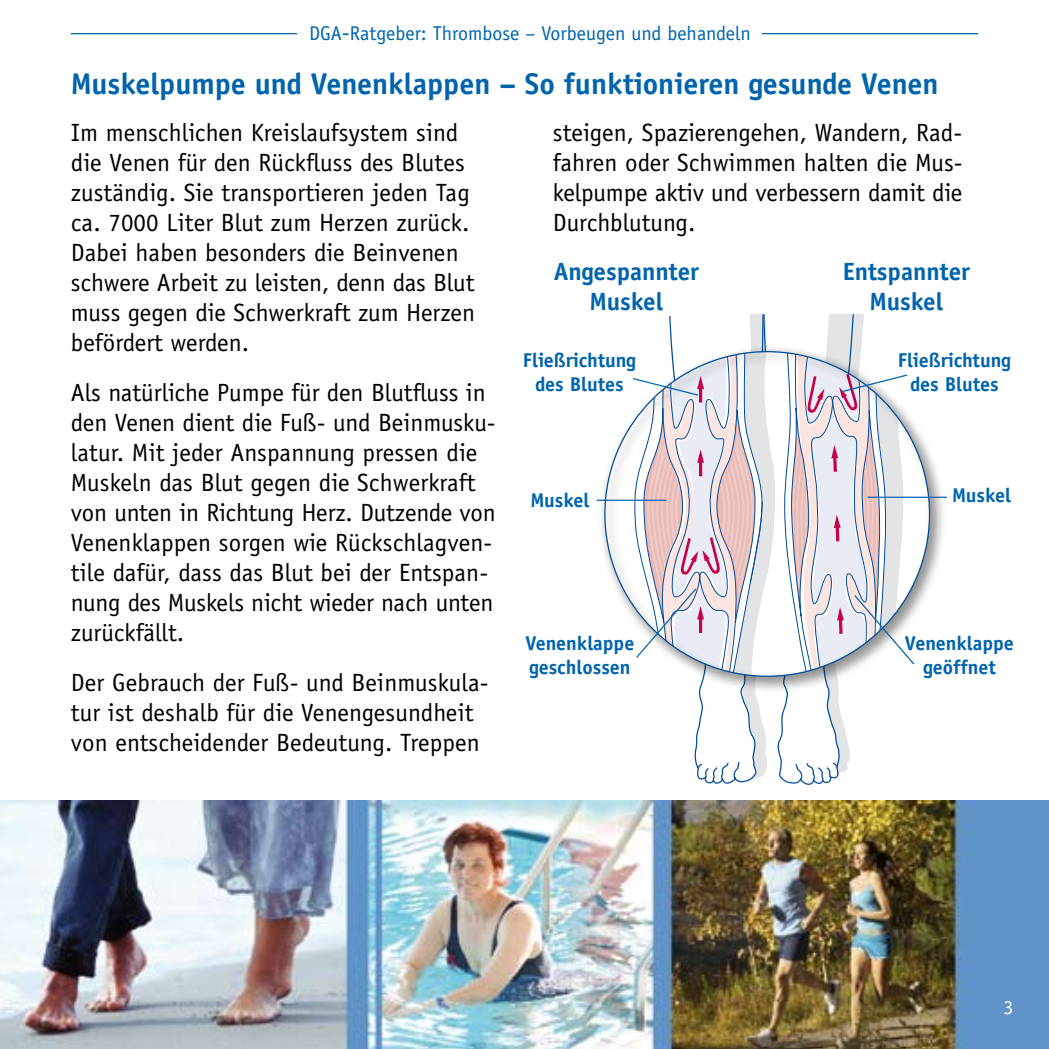
<style>
.page{position:relative;width:1049px;height:1049px;background:#fff}
.page>*{position:absolute;margin:0;border:0;box-sizing:border-box;transform-origin:0 0}
.t1{font:700 30px "Officina Sans LT";color:#0064ad}
.t2{font:25px/30px "Officina Sans LT";color:#000}
.t3{font:700 25px/30px "Officina Sans LT";color:#0064ad;text-align:center}
.t4{font:700 20px/24px "Officina Sans LT";color:#0064ad;text-align:center}
.t5{font:20px "Officina Sans LT";color:#0064ad}
.t6{font:20px "Officina Sans LT";color:#fff}
.s1{font-size:22.5px}
</style>
<div class="page">
<hr style="left:71px;top:33px;width:907px;height:1px;background:#0064ad">
<div style="left:297px;top:23px;width:464px;height:36px;background:#fff"></div>
<div style="left:600px;top:346px;width:344px;height:345px;background:#000;opacity:.45"></div>
<img style="left:0;top:801px;width:1049px;height:248px">
<hr style="left:597px;top:500px;width:69px;height:1px;background:#0064ad">
<hr style="left:867px;top:497px;width:80px;height:1px;background:#0064ad">
<svg style="left:632px;top:314px;width:285px;height:493px"></svg>
<p class="t5" style="left:309px;top:22px;width:443px">DGA<span class="s1">-</span>Ratgeber: Thrombose – Vorbeugen und behandeln</p>
<p class="t1" style="left:71px;top:66px;width:869px">Muskelpumpe und Venenklappen – So funktionieren gesunde Venen</p>
<p class="t2" style="left:71px;top:118px;width:406px">Im menschlichen Kreislaufsystem sind die Venen für den Rückfluss des Blutes zuständig. Sie transportieren jeden Tag ca. 7000 Liter Blut zum Herzen zurück.<br>Dabei haben besonders die Beinvenen schwere Arbeit zu leisten, denn das Blut muss gegen die Schwerkraft zum Herzen befördert werden.</p>
<p class="t2" style="left:71px;top:378px;width:426px">Als natürliche Pumpe für den Blutfluss in den Venen dient die Fuß- und Beinmusku&shy;latur. Mit jeder Anspannung pressen die Muskeln das Blut gegen die Schwerkraft von unten in Richtung Herz. Dutzende von Venenklappen sorgen wie Rückschlagven&shy;tile dafür, dass das Blut bei der Entspan&shy;nung des Muskels nicht wieder nach unten zurückfällt.</p>
<p class="t2" style="left:71px;top:668px;width:419px">Der Gebrauch der Fuß- und Beinmuskula&shy;tur ist deshalb für die Venengesundheit von entscheidender Bedeutung. Treppen</p>
<p class="t2" style="left:553px;top:118px;width:411px;text-align:justify">steigen, Spazierengehen, Wandern, Rad&shy;fahren oder Schwimmen halten die Mus&shy;kelpumpe aktiv und verbessern damit die Durchblutung.</p>
<p class="t3" style="left:554px;top:256px;width:147px">Angespannter<br>Muskel</p>
<p class="t3" style="left:843px;top:256px;width:129px">Entspannter<br>Muskel</p>
<p class="t4" style="left:523px;top:348px;width:115px">Fließrichtung des Blutes</p>
<p class="t4" style="left:898px;top:348px;width:115px">Fließrichtung des Blutes</p>
<p class="t4" style="left:530px;top:487px;width:60px">Muskel</p>
<p class="t4" style="left:952px;top:483px;width:60px">Muskel</p>
<p class="t4" style="left:525px;top:630px;width:110px;text-align:left">Venenklappe geschlossen</p>
<p class="t4" style="left:905px;top:630px;width:110px">Venenklappe geöffnet</p>
<p class="t6" style="left:1003px;top:996px;width:11px">3</p>
</div>
